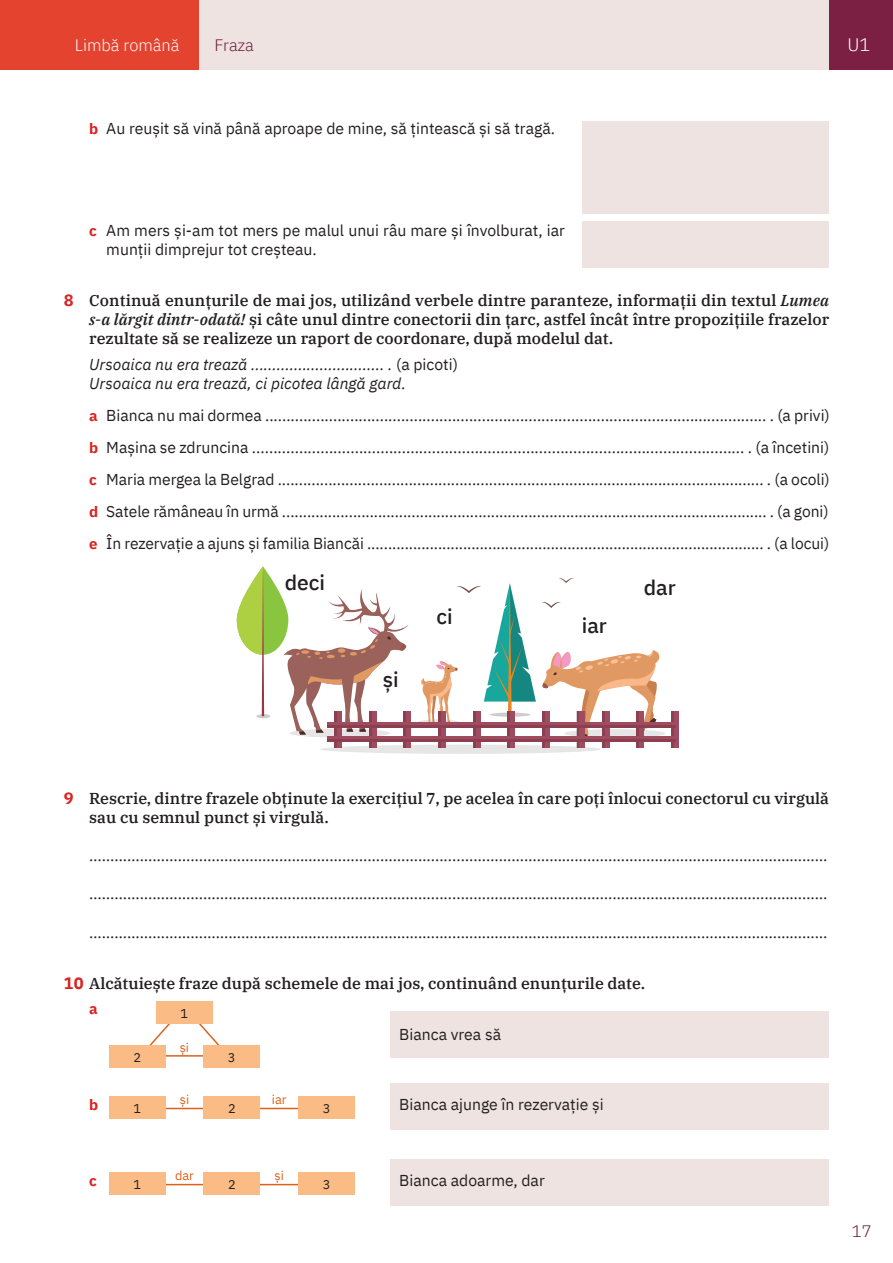
<style>
.page{position:relative;width:893px;height:1263px;background:#fff}
.page>*{position:absolute;margin:0;border:0;box-sizing:border-box;transform-origin:0 0}
.t1{font:500 21px "IBM Plex Sans";color:#231f20}
.t2{font:300 18px "IBM Plex Sans";color:#fff}
.Domeniu_dreapta{font:300 16.5px "IBM Plex Sans";color:#fff}
.t3{font:300 16.5px "IBM Plex Sans";color:#6f1a3b}
.Pentru_început_dungă{font:15.75px/19.2px "IBM Plex Sans";color:#231f20}
.t4{font:500 15.75px/19.2px "IBM Plex Serif";color:#231f20;text-align:justify}
.Pentru_început_dungă-2{font:italic 15.75px "IBM Plex Sans";color:#231f20}
.t5{font:700 15px "IBM Plex Sans";color:#d72523}
.Tabel_Scheme_Text_ne{font:12.75px "IBM Plex Sans";color:#dc611c}
.Tabel_text_negru_Cen{font:12.75px "IBM Plex Sans";color:#231f20}
.s1{font-weight:700;font-size:15px;color:#d72523}
.s2{font-family:"IBM Plex Sans";font-weight:700;font-size:16.5px;color:#d72523}
.s3{font-style:italic}
.s4{font-style:normal}
</style>
<div class="page">
<div style="left:0;top:0;width:893px;height:70px;background:#efe3e2"></div>
<div style="left:829px;top:0;width:64px;height:70px;background:#7b2043"></div>
<div style="left:0;top:0;width:199px;height:70px;background:#e4432f"></div>
<div style="left:582px;top:121px;width:247px;height:93px;background:#efe3e2"></div>
<div style="left:582px;top:221px;width:247px;height:46px;background:#efe3e2"></div>
<svg style="left:289px;top:729px;width:101px;height:9px"></svg>
<div style="left:564px;top:729px;width:101px;height:9px;background:#e6e6e6;border-radius:50%"></div>
<div style="left:320px;top:745px;width:281px;height:9px;background:#e6e6e6;border-radius:50%"></div>
<svg style="left:237px;top:566px;width:172px;height:169px"></svg>
<div style="left:334px;top:711px;width:8px;height:37px;background:#9f4c61"></div>
<hr style="left:334px;top:711px;width:3px;height:37px;background:#3a0e10">
<svg style="left:371px;top:711px;width:5px;height:37px"></svg>
<hr style="left:369px;top:711px;width:2px;height:37px;background:#3a0e10">
<div style="left:404px;top:711px;width:7px;height:37px;background:#9f4c61"></div>
<hr style="left:404px;top:711px;width:2px;height:37px;background:#3a0e10">
<div style="left:438px;top:711px;width:8px;height:37px;background:#9f4c61"></div>
<hr style="left:438px;top:711px;width:3px;height:37px;background:#3a0e10">
<svg style="left:475px;top:742px;width:5px;height:6px"></svg>
<hr style="left:473px;top:711px;width:2px;height:37px;background:#3a0e10">
<div style="left:508px;top:711px;width:7px;height:37px;background:#9f4c61"></div>
<hr style="left:508px;top:711px;width:2px;height:37px;background:#3a0e10">
<svg style="left:544px;top:742px;width:6px;height:6px"></svg>
<hr style="left:542px;top:711px;width:2px;height:37px;background:#3a0e10">
<div style="left:577px;top:711px;width:7px;height:37px;background:#9f4c61"></div>
<hr style="left:577px;top:711px;width:2px;height:37px;background:#3a0e10">
<svg style="left:604px;top:742px;width:5px;height:6px"></svg>
<hr style="left:602px;top:711px;width:2px;height:37px;background:#3a0e10">
<div style="left:636px;top:711px;width:8px;height:37px;background:#9f4c61"></div>
<hr style="left:636px;top:711px;width:3px;height:37px;background:#3a0e10">
<svg style="left:673px;top:711px;width:5px;height:37px"></svg>
<hr style="left:671px;top:711px;width:2px;height:37px;background:#3a0e10">
<div style="left:327px;top:722px;width:349px;height:5px;background:#9f4c61"></div>
<hr style="left:327px;top:725px;width:349px;height:2px;background:#3a0e10">
<div style="left:327px;top:737px;width:349px;height:5px;background:#9f4c61"></div>
<hr style="left:327px;top:739px;width:349px;height:3px;background:#3a0e10">
<svg style="left:418px;top:578px;width:243px;height:159px"></svg>
<svg style="left:149px;top:1024px;width:71px;height:33px"></svg>
<div style="left:156px;top:1001px;width:57px;height:23px;background:#fbbb85"></div>
<div style="left:109px;top:1045px;width:57px;height:23px;background:#fbbb85"></div>
<div style="left:203px;top:1045px;width:57px;height:23px;background:#fbbb85"></div>
<hr style="left:124px;top:1108px;width:193px;height:1px;background:#dc611c">
<div style="left:109px;top:1096px;width:57px;height:23px;background:#fbbb85"></div>
<div style="left:204px;top:1096px;width:56px;height:23px;background:#fbbb85"></div>
<div style="left:298px;top:1096px;width:57px;height:23px;background:#fbbb85"></div>
<hr style="left:124px;top:1184px;width:193px;height:1px;background:#dc611c">
<div style="left:109px;top:1172px;width:57px;height:23px;background:#fbbb85"></div>
<div style="left:204px;top:1172px;width:56px;height:23px;background:#fbbb85"></div>
<div style="left:298px;top:1172px;width:57px;height:23px;background:#fbbb85"></div>
<div style="left:391px;top:1011px;width:438px;height:47px;background:#efe3e2"></div>
<div style="left:391px;top:1083px;width:438px;height:46px;background:#efe3e2"></div>
<div style="left:391px;top:1159px;width:438px;height:46px;background:#efe3e2"></div>
<p class="Domeniu_dreapta" style="left:75px;top:33px;width:106px">Limbă română</p>
<p class="t3" style="left:214px;top:33px;width:41px">Fraza</p>
<p class="t2" style="left:847px;top:31px;width:24px">U1</p>
<p class="Pentru_început_dungă" style="left:89px;top:117px;width:467px"><span class="s1">b</span> Au reușit să vină până aproape de mine, să țintească și să tragă.</p>
<p class="Pentru_început_dungă" style="left:106px;top:220px;width:460px;text-indent:-17px"><span class="s1">c</span> Am mers și-am tot mers pe malul unui râu mare și învolburat, iar munții dimprejur tot creșteau.</p>
<p class="t4" style="left:89px;top:290px;width:741px;text-indent:-26px"><span class="s2">8</span> Continuă enunțurile de mai jos, utilizând verbele dintre paranteze, informații din textul <span class="s3">Lumea s-a lărgit dintr-odată!</span> și câte unul dintre conectorii din țarc, astfel încât între propozițiile frazelor rezultate să se realizeze un raport de coordonare, după modelul dat.</p>
<p class="Pentru_început_dungă-2" style="left:89px;top:352px;width:370px">Ursoaica nu era trează ............................... . <span class="s4">(a picoti)</span></p>
<p class="Pentru_început_dungă-2" style="left:89px;top:371px;width:318px">Ursoaica nu era trează, ci picotea lângă gard.</p>
<p class="Pentru_început_dungă" style="left:89px;top:404px;width:742px"><span class="s1">a</span> Bianca nu mai dormea ...................................................................................................................... . (a privi)</p>
<p class="Pentru_început_dungă" style="left:89px;top:436px;width:742px"><span class="s1">b</span> Mașina se zdruncina ................................................................................................................... . (a încetini)</p>
<p class="Pentru_început_dungă" style="left:89px;top:468px;width:742px"><span class="s1">c</span> Maria mergea la Belgrad ................................................................................................................... . (a ocoli)</p>
<p class="Pentru_început_dungă" style="left:89px;top:500px;width:741px"><span class="s1">d</span> Satele rămâneau în urmă .................................................................................................................... . (a goni)</p>
<p class="Pentru_început_dungă" style="left:89px;top:532px;width:741px"><span class="s1">e</span> În rezervație a ajuns și familia Biancăi ............................................................................................... . (a locui)</p>
<p class="t1" style="left:285px;top:567px;width:42px">deci</p>
<p class="t1" style="left:383px;top:663px;width:17px">și</p>
<p class="t1" style="left:436px;top:601px;width:18px">ci</p>
<p class="t1" style="left:582px;top:609px;width:27px">iar</p>
<p class="t1" style="left:644px;top:571px;width:34px">dar</p>
<p class="t4" style="left:89px;top:787px;width:741px;text-indent:-26px"><span class="s2">9</span> Rescrie, dintre frazele obținute la exercițiul 7, pe acelea în care poți înlocui conectorul cu virgulă sau cu semnul punct și virgulă.</p>
<p class="Pentru_început_dungă" style="left:89px;top:845px;width:740px">……………………………………………………………………….......……………………………………………………………………………</p>
<p class="Pentru_început_dungă" style="left:89px;top:883px;width:740px">……………………………………………………………………….......……………………………………………………………………………</p>
<p class="Pentru_început_dungă" style="left:89px;top:921px;width:740px">……………………………………………………………………….......……………………………………………………………………………</p>
<p class="t4" style="left:64px;top:972px;width:583px"><span class="s2">10</span> Alcătuiește fraze după schemele de mai jos, continuând enunţurile date.</p>
<p class="t5" style="left:89px;top:997px;width:10px">a</p>
<p class="Tabel_text_negru_Cen" style="left:181px;top:1003px;width:9px">1</p>
<p class="t5" style="left:89px;top:1093px;width:11px">b</p>
<p class="t5" style="left:89px;top:1169px;width:9px">c</p>
<p class="Tabel_Scheme_Text_ne" style="left:180px;top:1037px;width:11px">și</p>
<p class="Tabel_text_negru_Cen" style="left:133px;top:1047px;width:9px">2</p>
<p class="Tabel_text_negru_Cen" style="left:228px;top:1047px;width:9px">3</p>
<p class="Tabel_Scheme_Text_ne" style="left:180px;top:1089px;width:11px">și</p>
<p class="Tabel_Scheme_Text_ne" style="left:272px;top:1089px;width:16px">iar</p>
<p class="Tabel_text_negru_Cen" style="left:133px;top:1098px;width:9px">1</p>
<p class="Tabel_text_negru_Cen" style="left:228px;top:1098px;width:9px">2</p>
<p class="Tabel_text_negru_Cen" style="left:323px;top:1098px;width:9px">3</p>
<p class="Tabel_Scheme_Text_ne" style="left:175px;top:1165px;width:20px">dar</p>
<p class="Tabel_Scheme_Text_ne" style="left:275px;top:1165px;width:11px">și</p>
<p class="Tabel_text_negru_Cen" style="left:133px;top:1174px;width:9px">1</p>
<p class="Tabel_text_negru_Cen" style="left:228px;top:1174px;width:9px">2</p>
<p class="Tabel_text_negru_Cen" style="left:323px;top:1174px;width:9px">3</p>
<p class="Pentru_început_dungă" style="left:399px;top:1023px;width:103px">Bianca vrea să</p>
<p class="Pentru_început_dungă" style="left:399px;top:1093px;width:206px">Bianca ajunge în rezervaţie și</p>
<p class="Pentru_început_dungă" style="left:399px;top:1170px;width:147px">Bianca adoarme, dar</p>
<p class="t3" style="left:852px;top:1219px;width:21px">17</p>
</div>
